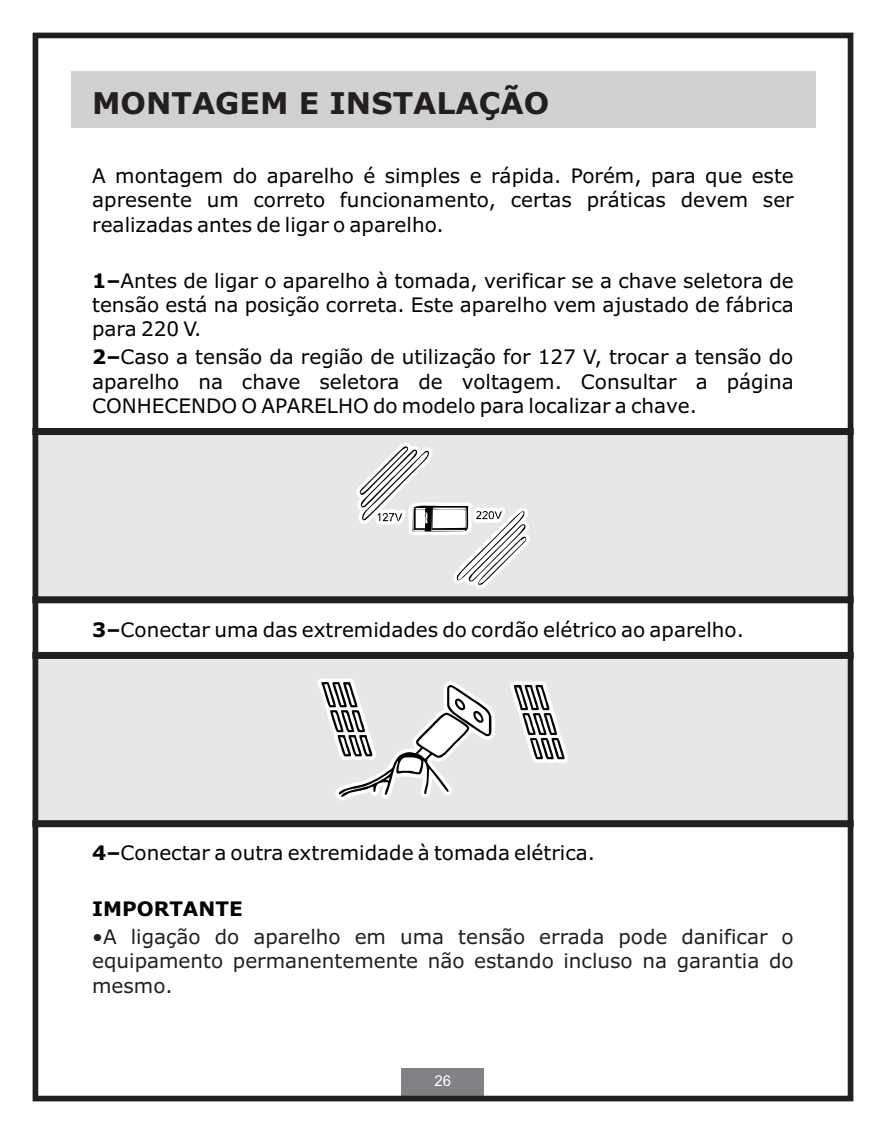
<style>
.page{position:relative;width:886px;height:1134px;background:#fff}
.page>*{position:absolute;margin:0;border:0;box-sizing:border-box;transform-origin:0 0}
.t1{font:700 30px "Verdana";color:#231f20}
.t2{font:20px/24.2px "Verdana";color:#010202;text-align:justify}
.t3{font:20px/24.2px "Verdana";color:#231f20;text-align:justify}
.t4{font:700 20px "Verdana";color:#010202}
.t5{font:15px "Arial";color:#fff}
.s1{font-weight:700}
</style>
<div class="page">
<div style="left:402px;top:1068px;width:82px;height:30px;background:#808285"></div>
<div style="left:71px;top:71px;width:744px;height:57px;background:#d1d1d1"></div>
<div style="left:32px;top:431px;width:821px;height:169px;background:#e6e7e9"></div>
<div style="left:32px;top:428px;width:821px;height:7px;background:#231f20"></div>
<div style="left:32px;top:596px;width:821px;height:7px;background:#231f20"></div>
<div style="left:32px;top:655px;width:821px;height:169px;background:#e6e7e9"></div>
<div style="left:32px;top:652px;width:821px;height:7px;background:#231f20"></div>
<div style="left:32px;top:820px;width:821px;height:7px;background:#231f20"></div>
<svg style="left:356px;top:445px;width:174px;height:142px"></svg>
<svg style="left:318px;top:678px;width:250px;height:123px"></svg>
<div style="left:33px;top:33px;width:820px;height:1068px;border:6px solid #231f20"></div>
<h1 class="t1" style="left:92px;top:91px;width:459px">MONTAGEM E INSTALAÇÃO</h1>
<p class="t2" style="left:92px;top:165px;width:703px">A montagem do aparelho é simples e rápida. Porém, para que este apresente um correto funcionamento, certas práticas devem ser realizadas antes de ligar o aparelho.</p>
<p class="t2" style="left:92px;top:270px;width:703px"><span class="s1">1–</span>Antes de ligar o aparelho à tomada, verificar se a chave seletora de tensão está na posição correta. Este aparelho vem ajustado de fábrica para 220 V.</p>
<p class="t2" style="left:92px;top:347px;width:703px"><span class="s1">2–</span>Caso a tensão da região de utilização for 127 V, trocar a tensão do aparelho na chave seletora de voltagem. Consultar a página CONHECENDO O APARELHO do modelo para localizar a chave.</p>
<p class="t2" style="left:92px;top:619px;width:653px"><span class="s1">3–</span>Conectar uma das extremidades do cordão elétrico ao aparelho.</p>
<p class="t2" style="left:92px;top:842px;width:504px"><span class="s1">4–</span>Conectar a outra extremidade à tomada elétrica.</p>
<p class="t4" style="left:92px;top:901px;width:152px">IMPORTANTE</p>
<p class="t3" style="left:92px;top:926px;width:703px">•A ligação do aparelho em uma tensão errada pode danificar o equipamento permanentemente não estando incluso na garantia do mesmo.</p>
<p class="t5" style="left:435px;top:1075px;width:18px">26</p>
</div>
